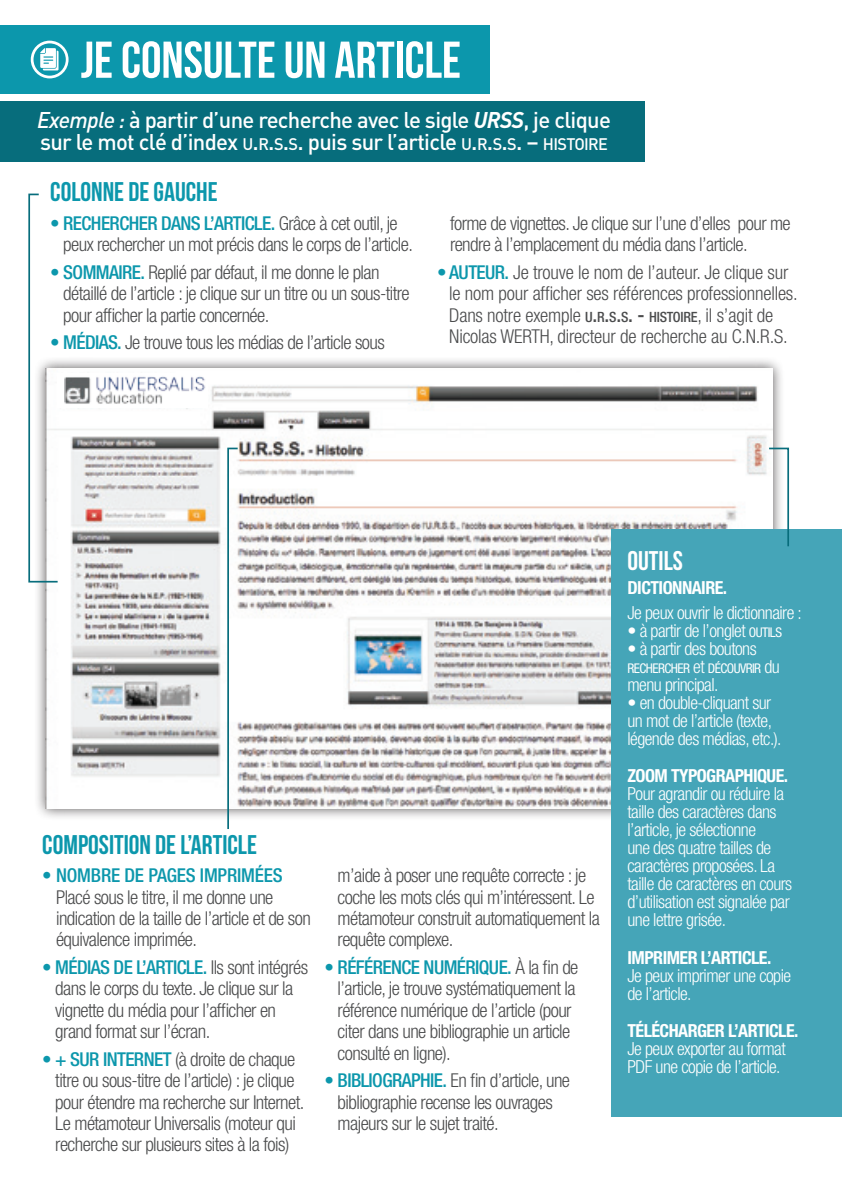
<style>
.page{position:relative;width:842px;height:1180px;background:#fff}
.page>*{position:absolute;margin:0;border:0;box-sizing:border-box;transform-origin:0 0}
.t1{font:51.75px "Bebas Neue";color:#fff}
.t2{font:27px "Bebas Neue";color:#0c97ac}
.t3{font:27px "Bebas Neue";color:#fff}
.t4{font:500 22.5px/22.5px "DIN";letter-spacing:-.03em;color:#fff}
.t5{font:300 condensed 19.12px/21.4px "Helvetica Neue LT";letter-spacing:-.03em;color:#4b4c4d}
.t6{font:300 condensed 19.12px/21.4px "Helvetica Neue LT";letter-spacing:-.01em;color:#4b4c4d}
.t7{font:300 condensed 18px/18px "Helvetica Neue LT";letter-spacing:-.03em;color:#fff}
.t8{font:700 condensed 18px "Helvetica Neue LT";letter-spacing:-.03em;color:#fff}
.t9{font:condensed 13.28px "Helvetica Neue LT";letter-spacing:-.045em;color:#fff}
.s1{font-style:italic}
.s2{font-weight:700;font-style:italic}
.s3{font-size:16.43px}
.s4{font-size:23.62px}
.s5{font-weight:500;color:#0c97ac}
.s6{font-weight:500;font-size:14.17px}
.s7{font-weight:500;font-size:20.25px}
.s8{font-weight:400;font-size:13.28px}
.s9{font-weight:300;font-size:18px}
.s10{font-weight:700}
</style>
<div class="page">
<div style="left:0;top:26px;width:490px;height:68px;background:#0c97ac"></div>
<div style="left:31px;top:41px;width:38px;height:37px;border:3px solid #fff;border-radius:50%"></div>
<div style="left:0;top:101px;width:644px;height:61px;background:#076d7c"></div>
<div style="left:33px;top:356px;width:752px;height:465px;background:#231f20;opacity:.75"></div>
<img style="left:46px;top:368px;width:727px;height:440px">
<div style="left:58px;top:373px;width:150px;height:35px;background:#fff"></div>
<div style="left:611px;top:529px;width:231px;height:587px;background:#45a5b8"></div>
<svg style="left:226px;top:447px;width:13px;height:382px"></svg>
<svg style="left:767px;top:447px;width:23px;height:100px"></svg>
<svg style="left:28px;top:193px;width:31px;height:390px"></svg>
<svg style="left:40px;top:48px;width:19px;height:22px"></svg>
<img style="left:64px;top:376px;width:141px;height:28px">
<p class="t1" style="left:81px;top:32px;width:382px">JE CONSULTE UN ARTICLE</p>
<p class="t4" style="left:37px;top:108px;width:575px"><span class="s1">Exemple :</span> à partir d’une recherche avec le sigle <span class="s2">URSS</span>, je clique sur le mot clé d’index <span class="s3">U</span><span class="s4">.</span><span class="s3">R</span><span class="s4">.</span><span class="s3">S</span><span class="s4">.</span><span class="s3">S</span><span class="s4">.</span> puis sur l’article <span class="s3">U</span><span class="s4">.</span><span class="s3">R</span><span class="s4">.</span><span class="s3">S</span><span class="s4">.</span><span class="s3">S</span><span class="s4">. –</span> <span class="s3">HISTOIRE</span></p>
<p class="t2" style="left:50px;top:177px;width:169px">COLONNE DE GAUCHE</p>
<p class="t5" style="left:63px;top:212px;width:351px;text-indent:-13px"><span class="s5">• RECHERCHER DANS L’ARTICLE.</span> Grâce à cet outil, je peux rechercher un mot précis dans le corps de l’article.</p>
<p class="t5" style="left:63px;top:261px;width:348px;text-indent:-13px"><span class="s5">• SOMMAIRE.</span> Replié par défaut, il me donne le plan détaillé de l’article : je clique sur un titre ou un sous-titre pour afficher la partie concernée.</p>
<p class="t5" style="left:50px;top:332px;width:336px"><span class="s5">• MÉDIAS.</span> Je trouve tous les médias de l’article sous</p>
<p class="t5" style="left:450px;top:212px;width:342px">forme de vignettes. Je clique sur l’une d’elles pour me rendre à l’emplacement du média dans l’article.</p>
<p class="t6" style="left:449px;top:261px;width:350px;text-indent:-12px"><span class="s5">• AUTEUR.</span> Je trouve le nom de l’auteur. Je clique sur le nom pour afficher ses références professionnelles.<br>Dans notre exemple <span class="s6">U</span><span class="s7">.</span><span class="s6">R</span><span class="s7">.</span><span class="s6">S</span><span class="s7">.</span><span class="s6">S</span><span class="s7">. -</span> <span class="s6">HISTOIRE</span>, il s’agit de Nicolas WERTH, directeur de recherche au C.N.R.S.</p>
<p class="t2" style="left:42px;top:830px;width:216px">COMPOSITION DE L’ARTICLE</p>
<p class="t5" style="left:56px;top:865px;width:256px;text-indent:-14px"><span class="s5">• NOMBRE DE PAGES IMPRIMÉES<br></span>Placé sous le titre, il me donne une indication de la taille de l’article et de son équivalence imprimée.</p>
<p class="t5" style="left:55px;top:956px;width:254px;text-indent:-13px"><span class="s5">• MÉDIAS DE L’ARTICLE.</span> Ils sont intégrés dans le corps du texte. Je clique sur la vignette du média pour l’afficher en grand format sur l’écran.</p>
<p class="t5" style="left:55px;top:1048px;width:251px;text-indent:-13px"><span class="s5">• + SUR INTERNET</span> (à droite de chaque titre ou sous-titre de l’article) : je clique pour étendre ma recherche sur Internet.<br>Le métamoteur Universalis (moteur qui recherche sur plusieurs sites à la fois)</p>
<p class="t5" style="left:338px;top:865px;width:264px">m’aide à poser une requête correcte : je coche les mots clés qui m’intéressent. Le métamoteur construit automatiquement la requête complexe.</p>
<p class="t5" style="left:338px;top:956px;width:242px;text-indent:-13px"><span class="s5">• RÉFÉRENCE NUMÉRIQUE.</span> À la fin de l’article, je trouve systématiquement la référence numérique de l’article (pour citer dans une bibliographie un article consulté en ligne).</p>
<p class="t5" style="left:338px;top:1070px;width:234px;text-indent:-13px"><span class="s5">• BIBLIOGRAPHIE.</span> En fin d’article, une bibliographie recense les ouvrages majeurs sur le sujet traité.</p>
<p class="t3" style="left:627px;top:546px;width:57px">OUTILS</p>
<p class="t8" style="left:627px;top:577px;width:101px">DICTIONNAIRE.</p>
<p class="t7" style="left:627px;top:603px;width:176px">Je peux ouvrir le dictionnaire :</p>
<p class="t7" style="left:627px;top:621px;width:156px">• à partir de l’onglet <span class="s8">OUTILS</span></p>
<p class="t7" style="left:627px;top:639px;width:131px">• à partir des boutons</p>
<p class="t9" style="left:627px;top:660px;width:154px">RECHERCHER <span class="s9">et</span> DÉCOUVRIR <span class="s9">du</span></p>
<p class="t7" style="left:627px;top:675px;width:92px">menu principal.</p>
<p class="t7" style="left:627px;top:693px;width:156px">• en double-cliquant sur un mot de l’article (texte, légende des médias, etc.).</p>
<p class="t7" style="left:627px;top:767px;width:166px"><span class="s10">ZOOM TYPOGRAPHIQUE.<br></span>Pour agrandir ou réduire la taille des caractères dans l’article, je sélectionne<br>une des quatre tailles de caractères proposées. La taille de caractères en cours d’utilisation est signalée par une lettre grisée.</p>
<p class="t7" style="left:627px;top:948px;width:165px"><span class="s10">IMPRIMER L’ARTICLE.<br></span>Je peux imprimer une copie de l’article.</p>
<p class="t7" style="left:627px;top:1022px;width:172px"><span class="s10">TÉLÉCHARGER L’ARTICLE.<br></span>Je peux exporter au format<br>PDF une copie de l’article.</p>
</div>
